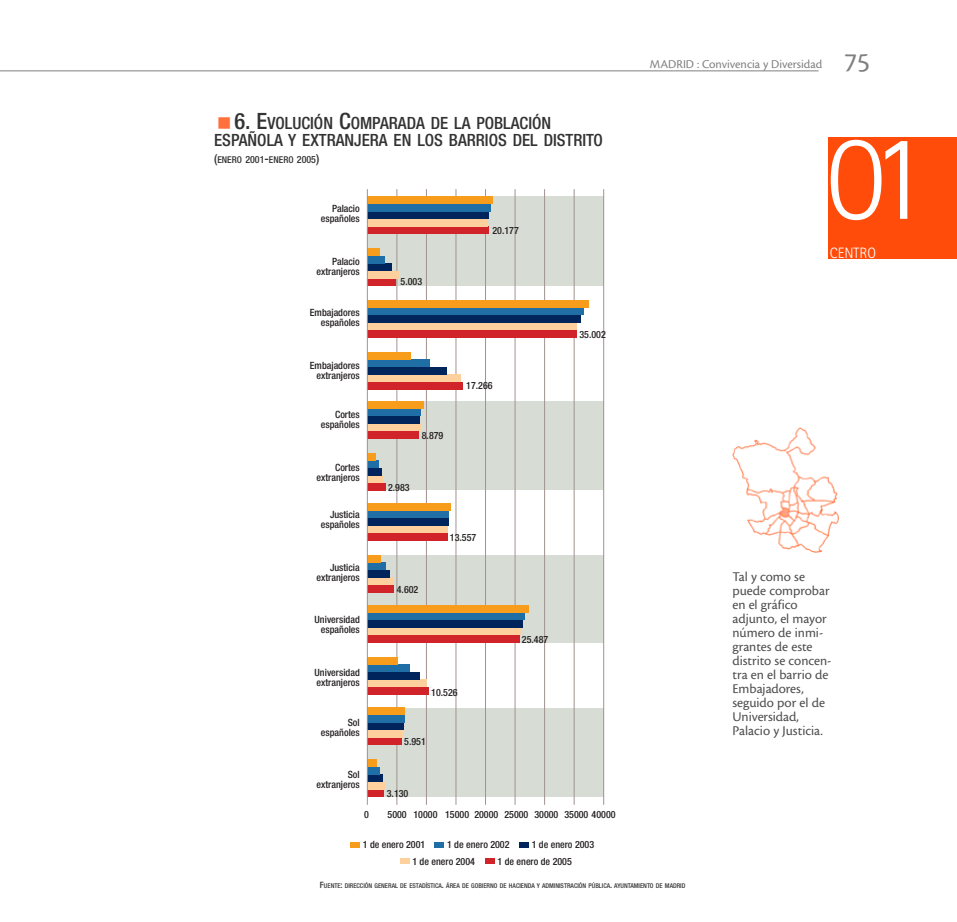
<style>
.page{position:relative;width:957px;height:922px;background:#fff}
.page>*{position:absolute;margin:0;border:0;box-sizing:border-box;transform-origin:0 0}
.t1{font:300 122.5px "Rotis Sans Serif";color:#fff}
.t2{font:28px "Cronos MM 408 11";color:#808080}
.t3{font:500 condensed 16.88px/17.2px "Helvetica Neue";color:#333}
.t4{font:300 15px "Rotis Sans Serif";color:#fff}
.t5{font:14px/14px "Cronos MM 408 11";color:#4d4d4d}
.t6{font:12.5px "Cronos MM 408 11";color:#808080}
.t7{font:500 condensed 10px/10px "Helvetica Neue";color:#231f20;text-align:right}
.t8{font:500 condensed 9.38px "Helvetica Neue";color:#333}
.t9{font:500 condensed 6.5px "Helvetica Neue";color:#333}
.s1{font-size:22.5px}
.s2{font-size:12.5px}
.s3{font-size:10px}
.s4{font-size:8.75px}
</style>
<div class="page">
<hr style="left:0;top:71px;width:818px;height:1px;background:#808080">
<div style="left:367px;top:197px;width:237px;height:89px;background:#d7dcd4"></div>
<div style="left:367px;top:401px;width:237px;height:89px;background:#d7dcd4"></div>
<div style="left:367px;top:555px;width:237px;height:87px;background:#d7dcd4"></div>
<div style="left:367px;top:707px;width:237px;height:89px;background:#d7dcd4"></div>
<div style="left:350px;top:842px;width:9px;height:5px;background:#f89c1c"></div>
<div style="left:434px;top:842px;width:9px;height:5px;background:#206ea6"></div>
<div style="left:519px;top:841px;width:9px;height:6px;background:#00255d"></div>
<div style="left:400px;top:858px;width:9px;height:5px;background:#fdd09e"></div>
<div style="left:485px;top:858px;width:9px;height:5px;background:#d1232a"></div>
<hr style="left:396px;top:189px;width:1px;height:615px;background:#a19390">
<hr style="left:426px;top:189px;width:1px;height:615px;background:#a19390">
<hr style="left:455px;top:189px;width:1px;height:615px;background:#a19390">
<hr style="left:485px;top:189px;width:1px;height:615px;background:#a19390">
<hr style="left:514px;top:189px;width:1px;height:615px;background:#a19390">
<hr style="left:544px;top:189px;width:1px;height:615px;background:#a19390">
<hr style="left:573px;top:189px;width:1px;height:615px;background:#a19390">
<hr style="left:603px;top:189px;width:1px;height:615px;background:#a19390">
<div style="left:367px;top:227px;width:121px;height:7px;background:#d1232a"></div>
<div style="left:367px;top:219px;width:120px;height:8px;background:#fdd09e"></div>
<div style="left:367px;top:212px;width:121px;height:7px;background:#00255d"></div>
<div style="left:367px;top:204px;width:123px;height:8px;background:#206ea6"></div>
<div style="left:367px;top:197px;width:125px;height:7px;background:#f89c1c"></div>
<div style="left:367px;top:278px;width:29px;height:8px;background:#d1232a"></div>
<div style="left:367px;top:271px;width:31px;height:7px;background:#fdd09e"></div>
<div style="left:367px;top:263px;width:25px;height:8px;background:#00255d"></div>
<div style="left:367px;top:256px;width:17px;height:7px;background:#206ea6"></div>
<div style="left:367px;top:248px;width:13px;height:8px;background:#f89c1c"></div>
<div style="left:367px;top:330px;width:210px;height:7px;background:#d1232a"></div>
<div style="left:367px;top:322px;width:209px;height:8px;background:#fdd09e"></div>
<div style="left:367px;top:315px;width:214px;height:7px;background:#00255d"></div>
<div style="left:367px;top:307px;width:216px;height:8px;background:#206ea6"></div>
<div style="left:367px;top:300px;width:221px;height:7px;background:#f89c1c"></div>
<div style="left:367px;top:382px;width:96px;height:7px;background:#d1232a"></div>
<div style="left:367px;top:374px;width:94px;height:8px;background:#fdd09e"></div>
<div style="left:367px;top:367px;width:79px;height:7px;background:#00255d"></div>
<div style="left:367px;top:359px;width:63px;height:8px;background:#206ea6"></div>
<div style="left:367px;top:352px;width:44px;height:7px;background:#f89c1c"></div>
<div style="left:367px;top:431px;width:51px;height:7px;background:#d1232a"></div>
<div style="left:367px;top:423px;width:53px;height:8px;background:#fdd09e"></div>
<div style="left:367px;top:416px;width:53px;height:7px;background:#00255d"></div>
<div style="left:367px;top:408px;width:54px;height:8px;background:#206ea6"></div>
<div style="left:367px;top:401px;width:56px;height:7px;background:#f89c1c"></div>
<div style="left:367px;top:483px;width:18px;height:7px;background:#d1232a"></div>
<div style="left:367px;top:475px;width:16px;height:8px;background:#fdd09e"></div>
<div style="left:367px;top:468px;width:15px;height:7px;background:#00255d"></div>
<div style="left:367px;top:460px;width:12px;height:8px;background:#206ea6"></div>
<div style="left:367px;top:453px;width:8px;height:7px;background:#f89c1c"></div>
<div style="left:367px;top:533px;width:81px;height:7px;background:#d1232a"></div>
<div style="left:367px;top:525px;width:81px;height:8px;background:#fdd09e"></div>
<div style="left:367px;top:518px;width:81px;height:7px;background:#00255d"></div>
<div style="left:367px;top:510px;width:82px;height:8px;background:#206ea6"></div>
<div style="left:367px;top:503px;width:84px;height:7px;background:#f89c1c"></div>
<div style="left:367px;top:585px;width:26px;height:7px;background:#d1232a"></div>
<div style="left:367px;top:577px;width:26px;height:8px;background:#fdd09e"></div>
<div style="left:367px;top:570px;width:23px;height:7px;background:#00255d"></div>
<div style="left:367px;top:562px;width:18px;height:8px;background:#206ea6"></div>
<div style="left:367px;top:555px;width:14px;height:7px;background:#f89c1c"></div>
<div style="left:367px;top:635px;width:152px;height:7px;background:#d1232a"></div>
<div style="left:367px;top:627px;width:154px;height:8px;background:#fdd09e"></div>
<div style="left:367px;top:620px;width:155px;height:7px;background:#00255d"></div>
<div style="left:367px;top:612px;width:158px;height:8px;background:#206ea6"></div>
<div style="left:367px;top:605px;width:161px;height:7px;background:#f89c1c"></div>
<div style="left:367px;top:687px;width:61px;height:7px;background:#d1232a"></div>
<div style="left:367px;top:679px;width:60px;height:8px;background:#fdd09e"></div>
<div style="left:367px;top:672px;width:52px;height:7px;background:#00255d"></div>
<div style="left:367px;top:664px;width:43px;height:8px;background:#206ea6"></div>
<div style="left:367px;top:657px;width:31px;height:7px;background:#f89c1c"></div>
<div style="left:367px;top:737px;width:35px;height:8px;background:#d1232a"></div>
<div style="left:367px;top:730px;width:36px;height:7px;background:#fdd09e"></div>
<div style="left:367px;top:722px;width:36px;height:8px;background:#00255d"></div>
<div style="left:367px;top:715px;width:37px;height:7px;background:#206ea6"></div>
<div style="left:367px;top:707px;width:38px;height:8px;background:#f89c1c"></div>
<div style="left:367px;top:789px;width:17px;height:8px;background:#d1232a"></div>
<div style="left:367px;top:782px;width:17px;height:7px;background:#fdd09e"></div>
<div style="left:367px;top:774px;width:16px;height:8px;background:#00255d"></div>
<div style="left:367px;top:767px;width:13px;height:7px;background:#206ea6"></div>
<div style="left:367px;top:759px;width:9px;height:8px;background:#f89c1c"></div>
<hr style="left:367px;top:189px;width:1px;height:615px;background:#a19390">
<div style="left:828px;top:137px;width:128px;height:122px;background:#ff4c0b"></div>
<img style="left:732px;top:427px;width:107px;height:126px">
<h3 class="t3" style="left:214px;top:115px;width:390px;text-indent:20px"><span class="s1">6. E</span>VOLUCIÓN <span class="s1">C</span>OMPARADA DE LA POBLACIÓN<br>ESPAÑOLA Y EXTRANJERA EN LOS BARRIOS DEL DISTRITO</h3>
<p class="t8" style="left:214px;top:156px;width:107px"><span class="s2">(</span>ENERO <span class="s3">2001</span><span class="s2">-</span>ENERO <span class="s3">2005</span><span class="s2">)</span></p>
<p class="t7" style="left:321px;top:204px;width:40px">Palacio españoles</p>
<p class="t7" style="left:316px;top:257px;width:45px">Palacio extranjeros</p>
<p class="t7" style="left:310px;top:308px;width:51px">Embajadores españoles</p>
<p class="t7" style="left:310px;top:361px;width:51px">Embajadores extranjeros</p>
<p class="t7" style="left:321px;top:410px;width:40px">Cortes españoles</p>
<p class="t7" style="left:316px;top:462px;width:45px">Cortes extranjeros</p>
<p class="t7" style="left:321px;top:510px;width:40px">Justicia españoles</p>
<p class="t7" style="left:316px;top:562px;width:45px">Justicia extranjeros</p>
<p class="t7" style="left:314px;top:615px;width:47px">Universidad españoles</p>
<p class="t7" style="left:314px;top:667px;width:47px;text-align:left">Universidad extranjeros</p>
<p class="t7" style="left:321px;top:717px;width:40px">Sol españoles</p>
<p class="t7" style="left:316px;top:770px;width:45px">Sol extranjeros</p>
<p class="t7" style="left:400px;top:278px;width:23px">5.003</p>
<p class="t7" style="left:492px;top:226px;width:28px">20.177</p>
<p class="t7" style="left:421px;top:431px;width:23px">8.879</p>
<p class="t7" style="left:388px;top:483px;width:23px">2.983</p>
<p class="t7" style="left:466px;top:381px;width:28px">17.266</p>
<p class="t7" style="left:396px;top:584px;width:23px">4.602</p>
<p class="t7" style="left:450px;top:533px;width:28px">13.557</p>
<p class="t7" style="left:431px;top:688px;width:28px">10.526</p>
<p class="t7" style="left:404px;top:736px;width:23px">5.951</p>
<p class="t7" style="left:386px;top:789px;width:23px">3.130</p>
<p class="t7" style="left:521px;top:635px;width:28px">25.487</p>
<p class="t7" style="left:579px;top:330px;width:28px">35.002</p>
<p class="t7" style="left:364px;top:810px;width:6px">0</p>
<p class="t7" style="left:387px;top:810px;width:21px">5000</p>
<p class="t7" style="left:445px;top:810px;width:172px">15000 20000 25000 30000 35000 40000</p>
<p class="t7" style="left:413px;top:810px;width:25px">10000</p>
<p class="t7" style="left:363px;top:840px;width:64px">1 de enero 2001</p>
<p class="t7" style="left:447px;top:840px;width:64px">1 de enero 2002</p>
<p class="t7" style="left:531px;top:840px;width:64px">1 de enero 2003</p>
<p class="t7" style="left:412px;top:857px;width:64px">1 de enero 2004</p>
<p class="t7" style="left:497px;top:856px;width:76px">1 de enero de 2005</p>
<p class="t6" style="left:649px;top:59px;width:174px">MADRID : Convivencia y Diversidad</p>
<h2 class="t2" style="left:843px;top:51px;width:27px">75</h2>
<h1 class="t1" style="left:826px;top:134px;width:103px">01</h1>
<h3 class="t4" style="left:829px;top:248px;width:48px">CENTRO</h3>
<h3 class="t5" style="left:732px;top:570px;width:100px">Tal y como se puede comprobar en el gráfico adjunto, el mayor número de inmi&shy;grantes de este distrito se concen&shy;tra en el barrio de<br>Embajadores, seguido por el de<br>Universidad,<br>Palacio y Justicia.</h3>
<p class="t9" style="left:320px;top:883px;width:367px"><span class="s4">F</span>UENTE<span class="s4">:</span> DIRECCIÓN GENERAL DE ESTADÍSTICA<span class="s4">.</span> ÁREA DE GOBIERNO DE HACIENDA Y ADMINISTRACIÓN PÚBLICA<span class="s4">.</span> AYUNTAMIENTO DE MADRID</p>
</div>
